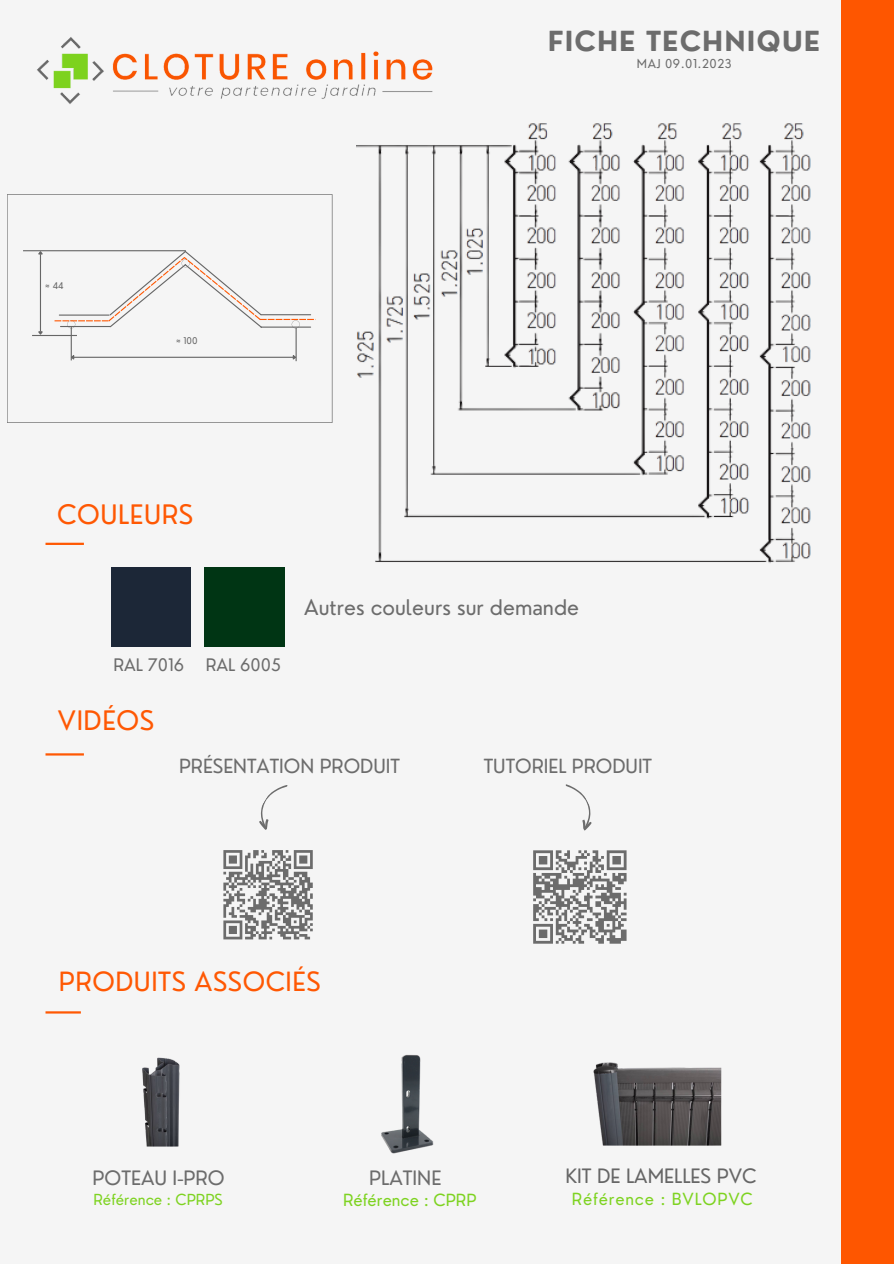
<style>
.page{position:relative;width:894px;height:1264px;background:#fff}
.page>*{position:absolute;margin:0;border:0;box-sizing:border-box;transform-origin:0 0}
.t1{font:700 27px "Nourd";letter-spacing:.04em;color:#6c6c6c}
.t2{font:26.25px "Nourd";letter-spacing:.02em;color:#ff5803}
.t3{font:25.8px "Nourd";letter-spacing:.02em;color:#ff5803}
.t4{font:21px "Nourd";color:#6c6c6c}
.t5{font:19.35px "Nourd";color:#6c6c6c}
.t6{font:19.35px "Nourd";color:#666}
.t7{font:19.05px "Nourd";color:#6c6c6c}
.t8{font:16.8px "Nourd";color:#6c6c6c}
.t9{font:16.35px "Nourd";letter-spacing:.05em;color:#7ed321}
.t10{font:16.35px "Nourd";color:#7ed321}
.t11{font:14.85px "Nourd";color:#7ed321}
.t12{font:12px "Nourd";letter-spacing:.04em;color:#6c6c6c}
.t13{font:9px "Nourd";color:#666}
</style>
<div class="page">
<div style="left:0;top:0;width:893px;height:1263px;background:#f5f5f5"></div>
<div style="left:841px;top:0;width:52px;height:1263px;background:#fe5600"></div>
<img style="left:142px;top:1057px;width:38px;height:89px">
<img style="left:37px;top:37px;width:396px;height:67px">
<hr style="left:45px;top:1011px;width:36px;height:2px;background:#ff5803">
<img style="left:593px;top:1062px;width:128px;height:83px">
<hr style="left:45px;top:542px;width:39px;height:3px;background:#ff5803">
<div style="left:204px;top:567px;width:80px;height:80px;background:#003514"></div>
<div style="left:112px;top:567px;width:79px;height:80px;background:#1c2737"></div>
<svg style="left:259px;top:785px;width:29px;height:45px"></svg>
<svg style="left:565px;top:784px;width:27px;height:47px"></svg>
<hr style="left:45px;top:753px;width:39px;height:2px;background:#ff5803">
<svg style="left:7px;top:194px;width:325px;height:229px"></svg>
<hr style="left:74px;top:357px;width:219px;height:1px;background:#666">
<svg style="left:70px;top:354px;width:5px;height:7px"></svg>
<svg style="left:292px;top:354px;width:5px;height:7px"></svg>
<hr style="left:295px;top:328px;width:1px;height:33px;background:#666">
<hr style="left:71px;top:327px;width:1px;height:33px;background:#666">
<hr style="left:32px;top:335px;width:45px;height:1px;background:#666">
<hr style="left:40px;top:254px;width:1px;height:77px;background:#666">
<svg style="left:37px;top:251px;width:7px;height:4px"></svg>
<svg style="left:37px;top:330px;width:7px;height:5px"></svg>
<hr style="left:23px;top:250px;width:163px;height:1px;background:#666">
<svg style="left:55px;top:250px;width:261px;height:79px"></svg>
<img style="left:381px;top:1054px;width:53px;height:100px">
<svg style="left:223px;top:850px;width:90px;height:90px"></svg>
<svg style="left:533px;top:850px;width:94px;height:94px"></svg>
<img style="left:356px;top:123px;width:455px;height:440px">
<p class="t1" style="left:547px;top:24px;width:274px">FICHE TECHNIQUE</p>
<p class="t12" style="left:636px;top:56px;width:96px">MAJ 09.01.2023</p>
<h1 class="t13" style="left:45px;top:279px;width:20px">≈ 44</h1>
<p class="t13" style="left:176px;top:335px;width:23px">≈ 100</p>
<h1 class="t2" style="left:57px;top:498px;width:137px">COULEURS</h1>
<p class="t8" style="left:113px;top:654px;width:72px">RAL 7016</p>
<h2 class="t8" style="left:206px;top:654px;width:76px">RAL 6005</h2>
<p class="t2" style="left:58px;top:704px;width:98px">VIDÉOS</p>
<h2 class="t4" style="left:304px;top:593px;width:276px">Autres couleurs sur demande</h2>
<p class="t7" style="left:179px;top:753px;width:222px">PRÉSENTATION PRODUIT</p>
<p class="t7" style="left:483px;top:753px;width:170px">TUTORIEL PRODUIT</p>
<p class="t3" style="left:59px;top:965px;width:263px">PRODUITS ASSOCIÉS</p>
<p class="t5" style="left:92px;top:1165px;width:134px">POTEAU I-PRO</p>
<p class="t5" style="left:369px;top:1165px;width:74px">PLATINE</p>
<h1 class="t11" style="left:93px;top:1190px;width:131px">Référence : CPRPS</h1>
<h3 class="t10" style="left:343px;top:1189px;width:135px">Référence : CPRP</h3>
<h4 class="t6" style="left:565px;top:1163px;width:193px">KIT DE LAMELLES PVC</h4>
<h4 class="t9" style="left:571px;top:1188px;width:182px">Référence : BVLOPVC</h4>
</div>
